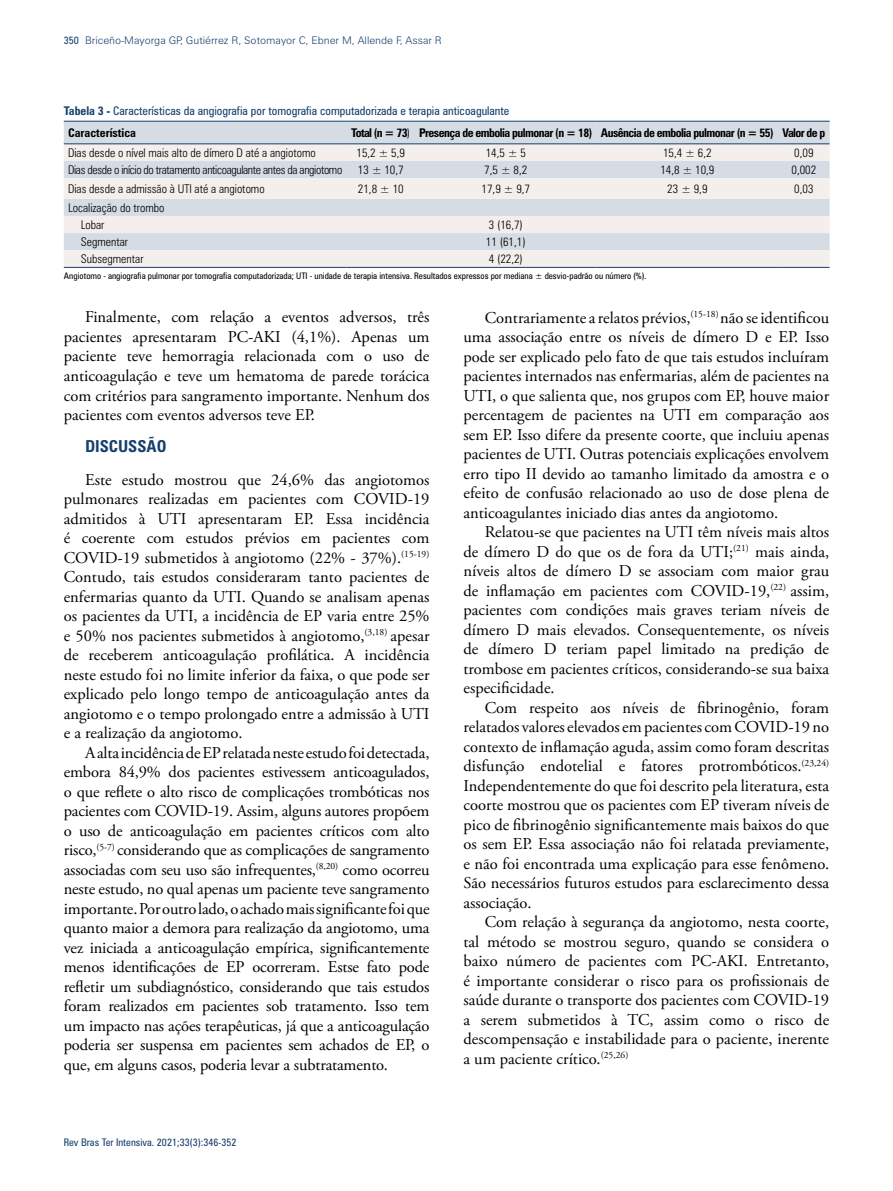
<style>
.page{position:relative;width:893px;height:1191px;background:#fff}
.page>*{position:absolute;margin:0;border:0;box-sizing:border-box;transform-origin:0 0}
.t1{font:16.5px/19.5px "Adobe Garamond Pro";color:#000;text-align:justify}
.t2{font:700 condensed 16.5px "Zurich BT";color:#163f6d}
.t3{font:300 condensed 12px/17.1px "Zurich BT";color:#000}
.t4{font:condensed 12px/21.9px "Zurich BT";color:#163f6d}
.t5{font:700 condensed 12px "Zurich BT";letter-spacing:-.045em;color:#000}
.t6{font:300 condensed 12px "Zurich BT";letter-spacing:-.03em;color:#000}
.t7{font:300 10.5px "Zurich BT";color:#163f6d}
.t8{font:condensed 10.5px "Zurich BT";color:#163f6d}
.t9{font:condensed 9px "Zurich BT";color:#000}
.s1{font-weight:400;font-stretch:condensed}
.s2{font-weight:700}
.s3{font-weight:700;color:#000}
.s4{font-weight:300}
</style>
<div class="page">
<div style="left:64px;top:122px;width:766px;height:22px;background:#d5dce4"></div>
<svg style="left:64px;top:145px;width:766px;height:122px;background:#e6e6e9"></svg>
<hr style="left:64px;top:121px;width:283px;height:1px;background:#163f6d">
<hr style="left:347px;top:121px;width:68px;height:1px;background:#163f6d">
<hr style="left:415px;top:121px;width:182px;height:1px;background:#163f6d">
<hr style="left:597px;top:121px;width:181px;height:1px;background:#163f6d">
<hr style="left:778px;top:121px;width:52px;height:1px;background:#163f6d">
<hr style="left:64px;top:144px;width:283px;height:1px;background:#163f6d">
<hr style="left:347px;top:144px;width:68px;height:1px;background:#163f6d">
<hr style="left:415px;top:144px;width:182px;height:1px;background:#163f6d">
<hr style="left:597px;top:144px;width:181px;height:1px;background:#163f6d">
<hr style="left:778px;top:144px;width:52px;height:1px;background:#163f6d">
<hr style="left:64px;top:267px;width:283px;height:1px;background:#163f6d">
<hr style="left:347px;top:267px;width:68px;height:1px;background:#163f6d">
<hr style="left:415px;top:267px;width:182px;height:1px;background:#163f6d">
<hr style="left:597px;top:267px;width:181px;height:1px;background:#163f6d">
<hr style="left:778px;top:267px;width:52px;height:1px;background:#163f6d">
<p class="t7" style="left:64px;top:34px;width:380px"><span class="s1">350</span> Briceño-Mayorga GP, Gutiérrez R, Sotomayor C, Ebner M, Allende F, Assar R</p>
<p class="t4" style="left:68px;top:100px;width:443px;text-indent:-4px"><span class="s2">Tabela 3 -</span> Características da angiografia por tomografia computadorizada e terapia anticoagulante<br><span class="s3">Característica</span></p>
<p class="t5" style="left:351px;top:125px;width:475px">Total (n = 73<span class="s4">)</span> Presença de embolia pulmonar (n = 18) Ausência de embolia pulmonar (n = 55) Valor de p</p>
<p class="t3" style="left:68px;top:144px;width:249px">Dias desde o nível mais alto de dímero D até a angiotomo</p>
<p class="t3" style="left:356px;top:144px;width:50px">15,2 ± 5,9</p>
<p class="t3" style="left:486px;top:144px;width:42px">14,5 ± 5</p>
<p class="t3" style="left:663px;top:144px;width:50px">15,4 ± 6,2</p>
<p class="t3" style="left:794px;top:144px;width:21px">0,09</p>
<p class="t6" style="left:68px;top:162px;width:276px">Dias desde o início do tratamento anticoagulante antes da angiotomo</p>
<p class="t3" style="left:358px;top:161px;width:47px">13 ± 10,7</p>
<p class="t3" style="left:484px;top:161px;width:45px">7,5 ± 8,2</p>
<p class="t3" style="left:660px;top:161px;width:56px">14,8 ± 10,9</p>
<p class="t3" style="left:791px;top:161px;width:26px">0,002</p>
<p class="t3" style="left:68px;top:180px;width:198px">Dias desde a admissão à UTI até a angiotomo</p>
<p class="t3" style="left:358px;top:180px;width:47px">21,8 ± 10</p>
<p class="t3" style="left:482px;top:180px;width:50px">17,9 ± 9,7</p>
<p class="t3" style="left:667px;top:180px;width:42px">23 ± 9,9</p>
<p class="t3" style="left:794px;top:180px;width:21px">0,03</p>
<p class="t3" style="left:81px;top:199px;width:85px;text-indent:-13px">Localização do trombo<br>Lobar</p>
<p class="t3" style="left:489px;top:216px;width:36px">3 (16,7)</p>
<p class="t3" style="left:81px;top:233px;width:49px">Segmentar</p>
<p class="t3" style="left:486px;top:233px;width:41px">11 (61,1)</p>
<p class="t3" style="left:81px;top:250px;width:64px">Subsegmentar</p>
<p class="t3" style="left:489px;top:250px;width:36px">4 (22,2)</p>
<p class="t9" style="left:64px;top:270px;width:584px">Angiotomo - angiografia pulmonar por tomografia computadorizada; UTI - unidade de terapia intensiva. Resultados expressos por mediana ± desvio-padrão ou número (%).</p>
<p class="t1" style="left:64px;top:308px;width:367px;text-indent:21px">Finalmente, com relação a eventos adversos, três pacientes apresentaram PC-AKI (4,1%). Apenas um paciente teve hemorragia relacionada com o uso de anticoagulação e teve um hematoma de parede torácica com critérios para sangramento importante. Nenhum dos pacientes com eventos adversos teve EP.</p>
<p class="t2" style="left:85px;top:436px;width:83px">DISCUSSÃO</p>
<p class="t1" style="left:64px;top:470px;width:367px;text-indent:21px">Este estudo mostrou que 24,6% das angiotomos pulmonares realizadas em pacientes com COVID-19 admitidos à UTI apresentaram EP. Essa incidência é coerente com estudos prévios em pacientes com COVID-19 submetidos à angiotomo (22% - 37%).<sup>(15-19)<br></sup>Contudo, tais estudos consideraram tanto pacientes de enfermarias quanto da UTI. Quando se analisam apenas os pacientes da UTI, a incidência de EP varia entre 25% e 50% nos pacientes submetidos à angiotomo,<sup>(3,18)</sup> apesar de receberem anticoagulação profilática. A incidência neste estudo foi no limite inferior da faixa, o que pode ser explicado pelo longo tempo de anticoagulação antes da angiotomo e o tempo prolongado entre a admissão à UTI e a realização da angiotomo.</p>
<p class="t1" style="left:64px;top:743px;width:367px;text-indent:21px">A alta incidência de EP relatada neste estudo foi detectada, embora 84,9% dos pacientes estivessem anticoagulados, o que reflete o alto risco de complicações trombóticas nos pacientes com COVID-19. Assim, alguns autores propõem o uso de anticoagulação em pacientes críticos com alto risco,<sup>(5-7)</sup> considerando que as complicações de sangramento associadas com seu uso são infrequentes,<sup>(8,20)</sup> como ocorreu neste estudo, no qual apenas um paciente teve sangramento importante. Por outro lado, o achado mais significante foi que quanto maior a demora para realização da angiotomo, uma vez iniciada a anticoagulação empírica, significantemente menos identificações de EP ocorreram. Estse fato pode refletir um subdiagnóstico, considerando que tais estudos foram realizados em pacientes sob tratamento. Isso tem um impacto nas ações terapêuticas, já que a anticoagulação poderia ser suspensa em pacientes sem achados de EP, o que, em alguns casos, poderia levar a subtratamento.</p>
<p class="t8" style="left:64px;top:1135px;width:174px">Rev Bras Ter Intensiva. 2021;33(3):346-352</p>
<p class="t1" style="left:463px;top:308px;width:367px;text-indent:21px">Contrariamente a relatos prévios,<sup>(15-18)</sup> não se identificou uma associação entre os níveis de dímero D e EP. Isso pode ser explicado pelo fato de que tais estudos incluíram pacientes internados nas enfermarias, além de pacientes na UTI, o que salienta que, nos grupos com EP, houve maior percentagem de pacientes na UTI em comparação aos sem EP. Isso difere da presente coorte, que incluiu apenas pacientes de UTI. Outras potenciais explicações envolvem erro tipo II devido ao tamanho limitado da amostra e o efeito de confusão relacionado ao uso de dose plena de anticoagulantes iniciado dias antes da angiotomo.</p>
<p class="t1" style="left:463px;top:523px;width:367px;text-indent:21px">Relatou-se que pacientes na UTI têm níveis mais altos de dímero D do que os de fora da UTI;<sup>(21)</sup> mais ainda, níveis altos de dímero D se associam com maior grau de inflamação em pacientes com COVID-19,<sup>(22)</sup> assim, pacientes com condições mais graves teriam níveis de dímero D mais elevados. Consequentemente, os níveis de dímero D teriam papel limitado na predição de trombose em pacientes críticos, considerando-se sua baixa especificidade.</p>
<p class="t1" style="left:463px;top:698px;width:367px;text-indent:21px">Com respeito aos níveis de fibrinogênio, foram relatados valores elevados em pacientes com COVID-19 no contexto de inflamação aguda, assim como foram descritas disfunção endotelial e fatores protrombóticos.<sup>(23,24)<br></sup>Independentemente do que foi descrito pela literatura, esta coorte mostrou que os pacientes com EP tiveram níveis de pico de fibrinogênio significantemente mais baixos do que os sem EP. Essa associação não foi relatada previamente, e não foi encontrada uma explicação para esse fenômeno.<br>São necessários futuros estudos para esclarecimento dessa associação.</p>
<p class="t1" style="left:463px;top:913px;width:367px;text-indent:21px">Com relação à segurança da angiotomo, nesta coorte, tal método se mostrou seguro, quando se considera o baixo número de pacientes com PC-AKI. Entretanto, é importante considerar o risco para os profissionais de saúde durante o transporte dos pacientes com COVID-19 a serem submetidos à TC, assim como o risco de descompensação e instabilidade para o paciente, inerente a um paciente crítico.<sup>(25,26)</sup></p>
</div>
